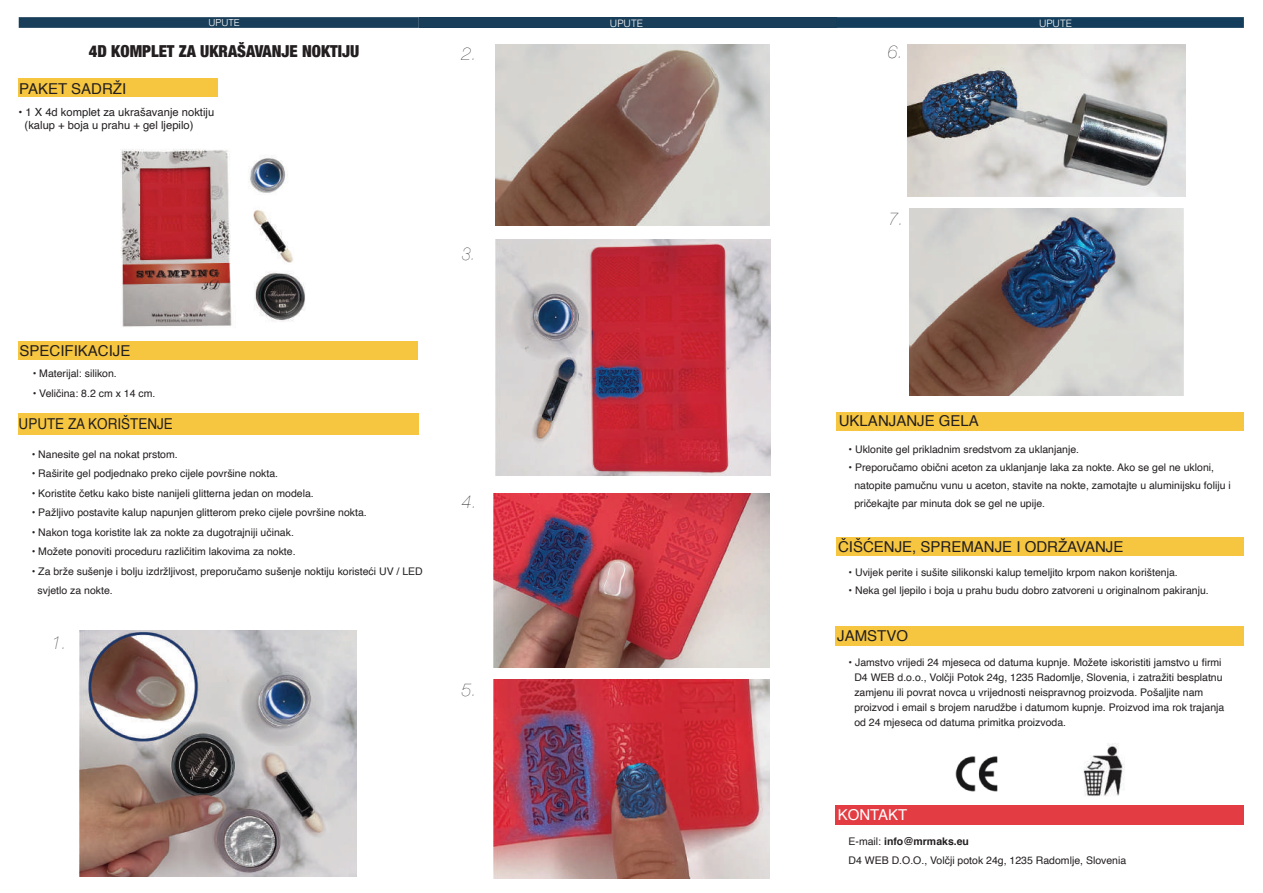
<style>
.page{position:relative;width:1263px;height:893px;background:#fff}
.page>*{position:absolute;margin:0;border:0;box-sizing:border-box;transform-origin:0 0}
.t1{font:italic 200 18px "Helvetica Neue";color:#231f20}
.t2{font:italic 200 18px "Helvetica Neue";color:#231f20;scale:.89 1}
.t3{font:900 condensed 16.5px "Helvetica Neue";color:#231f20}
.t4{font:15px "Helvetica";color:#231f20}
.t5{font:15px "Helvetica";color:#231f20;scale:.9 1}
.t6{font:15px "Helvetica";color:#fff}
.t7{font:11.25px/13.5px "Helvetica";color:#231f20}
.t8{font:10.5px/15px "Helvetica";color:#231f20}
.t9{font:300 10.2px "Helvetica";color:#fff}
.t10{font:300 9.75px "Helvetica";color:#fff}
.s1{font-weight:700}
</style>
<div class="page">
<div style="left:19px;top:78px;width:199px;height:19px;background:#f6c640"></div>
<div style="left:19px;top:341px;width:399px;height:19px;background:#f6c640"></div>
<svg style="left:19px;top:17px;width:400px;height:11px;background:#1e425d"></svg>
<div style="left:419px;top:17px;width:417px;height:11px;background:#193e59"></div>
<div style="left:18px;top:414px;width:401px;height:21px;background:#f6c640"></div>
<svg style="left:836px;top:17px;width:408px;height:11px;background:#17405d"></svg>
<div style="left:837px;top:537px;width:407px;height:19px;background:#f6c640"></div>
<div style="left:835px;top:626px;width:409px;height:19px;background:#f6c640"></div>
<div style="left:836px;top:805px;width:408px;height:19px;background:#e33c43"></div>
<img style="left:1083px;top:744px;width:42px;height:52px">
<img style="left:955px;top:756px;width:43px;height:36px">
<img style="left:120px;top:149px;width:186px;height:178px">
<img style="left:80px;top:631px;width:277px;height:246px">
<img style="left:496px;top:45px;width:274px;height:180px">
<img style="left:495px;top:240px;width:275px;height:235px">
<img style="left:493px;top:494px;width:277px;height:173px">
<img style="left:493px;top:679px;width:277px;height:199px">
<img style="left:908px;top:45px;width:277px;height:151px">
<img style="left:909px;top:208px;width:275px;height:188px">
<div style="left:836px;top:412px;width:407px;height:19px;background:#f6c640"></div>
<p class="t10" style="left:208px;top:14px;width:33px">UPUTE</p>
<h2 class="t3" style="left:89px;top:37px;width:272px">4D KOMPLET ZA UKRAŠAVANJE NOKTIJU</h2>
<h3 class="t4" style="left:19px;top:77px;width:108px">PAKET SADRŽI</h3>
<p class="t7" style="left:25px;top:105px;width:191px;text-indent:-6px">• 1 X 4d komplet za ukrašavanje noktiju (kalup + boja u prahu + gel ljepilo)</p>
<h1 class="t1" style="left:461px;top:40px;width:17px">2.</h1>
<h3 class="t4" style="left:20px;top:339px;width:112px">SPECIFIKACIJE</h3>
<p class="t8" style="left:33px;top:366px;width:86px">• Materijal: silikon.</p>
<p class="t8" style="left:33px;top:386px;width:124px">• Veličina: 8.2 cm x 14 cm.</p>
<h3 class="t5" style="left:19px;top:412px;width:173px">UPUTE ZA KORIŠTENJE</h3>
<p class="t8" style="left:32px;top:447px;width:148px">• Nanesite gel na nokat prstom.</p>
<p class="t8" style="left:32px;top:466px;width:248px">• Raširite gel podjednako preko cijele površine nokta.</p>
<p class="t8" style="left:32px;top:486px;width:284px">• Koristite četku kako biste nanijeli glitterna jedan on modela.</p>
<p class="t8" style="left:32px;top:505px;width:337px">• Pažljivo postavite kalup napunjen glitterom preko cijele površine nokta.</p>
<p class="t8" style="left:32px;top:525px;width:264px">• Nakon toga koristite lak za nokte za dugotrajniji učinak.</p>
<p class="t8" style="left:32px;top:544px;width:265px">• Možete ponoviti proceduru različitim lakovima za nokte.</p>
<p class="t8" style="left:38px;top:562px;width:387px;line-height:19.5px;text-indent:-6px">• Za brže sušenje i bolju izdržljivost, preporučamo sušenje noktiju koristeći UV / LED svjetlo za nokte.</p>
<h1 class="t1" style="left:52px;top:629px;width:17px">1.</h1>
<h1 class="t2" style="left:462px;top:240px;width:17px">3.</h1>
<h1 class="t1" style="left:462px;top:488px;width:17px">4.</h1>
<h1 class="t1" style="left:461px;top:675px;width:17px">5.</h1>
<p class="t9" style="left:610px;top:14px;width:34px">UPUTE</p>
<h1 class="t1" style="left:888px;top:38px;width:17px">6.</h1>
<h1 class="t1" style="left:888px;top:205px;width:17px">7.</h1>
<p class="t9" style="left:1039px;top:15px;width:34px">UPUTE</p>
<h3 class="t4" style="left:839px;top:409px;width:142px">UKLANJANJE GELA</h3>
<p class="t8" style="left:848px;top:442px;width:232px">• Uklonite gel prikladnim sredstvom za uklanjanje.</p>
<p class="t8" style="left:854px;top:459px;width:378px;line-height:18px;text-indent:-6px">• Preporučamo obični aceton za uklanjanje laka za nokte. Ako se gel ne ukloni, natopite pamučnu vunu u aceton, stavite na nokte, zamotajte u aluminijsku foliju i pričekajte par minuta dok se gel ne upije.</p>
<h3 class="t4" style="left:838px;top:535px;width:287px">ČIŠĆENJE, SPREMANJE I ODRŽAVANJE</h3>
<p class="t8" style="left:848px;top:565px;width:331px">• Uvijek perite i sušite silikonski kalup temeljito krpom nakon korištenja.</p>
<p class="t8" style="left:848px;top:583px;width:362px">• Neka gel ljepilo i boja u prahu budu dobro zatvoreni u originalnom pakiranju.</p>
<h3 class="t4" style="left:837px;top:624px;width:72px">JAMSTVO</h3>
<p class="t8" style="left:854px;top:655px;width:371px;text-indent:-6px">• Jamstvo vrijedi 24 mjeseca od datuma kupnje. Možete iskoristiti jamstvo u firmi D4 WEB d.o.o., Volčji Potok 24g, 1235 Radomlje, Slovenia, i zatražiti besplatnu zamjenu ili povrat novca u vrijednosti neispravnog proizvoda. Pošaljite nam proizvod i email s brojem narudžbe i datumom kupnje. Proizvod ima rok trajanja od 24 mjeseca od datuma primitka proizvoda.</p>
<h3 class="t6" style="left:838px;top:803px;width:71px">KONTAKT</h3>
<p class="t8" style="left:848px;top:831px;width:279px;line-height:19.5px">E-mail: <span class="s1">info@mrmaks.eu<br></span>D4 WEB D.O.O., Volčji potok 24g, 1235 Radomlje, Slovenia</p>
</div>
